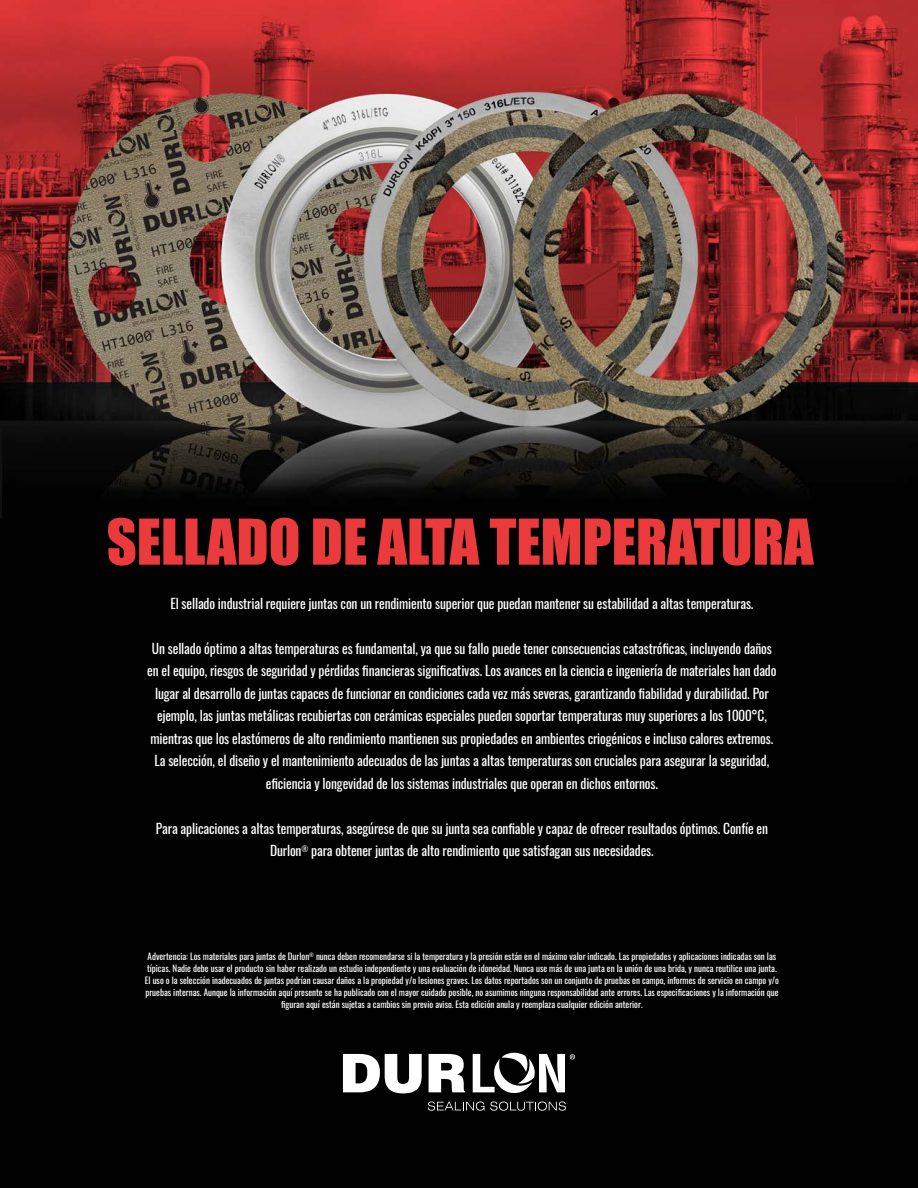
<style>
.page{position:relative;width:918px;height:1188px;background:#fff}
.page>*{position:absolute;margin:0;border:0;box-sizing:border-box;transform-origin:0 0}
.t1{font:58.35px "Impact";color:#ea3a3c}
.t2{font:13.5px/22.5px "Oswald";letter-spacing:-.01em;color:#fff;text-align:center}
.t3{font:9px/12px "Oswald";color:#fff;text-align:center}
</style>
<div class="page">
<div style="left:0;top:449px;width:918px;height:739px;background:#020202"></div>
<img style="left:0;top:0;width:918px;height:517px">
<svg style="left:343px;top:1054px;width:122px;height:39px"></svg>
<svg style="left:428px;top:1102px;width:56px;height:9px"></svg>
<svg style="left:490px;top:1102px;width:76px;height:9px"></svg>
<svg style="left:473px;top:1053px;width:102px;height:40px"></svg>
<p class="t1" style="left:107px;top:497px;width:708px">SELLADO DE ALTA TEMPERATURA</p>
<p class="t2" style="left:170px;top:592px;width:585px">El sellado industrial requiere juntas con un rendimiento superior que puedan mantener su estabilidad a altas temperaturas.</p>
<p class="t2" style="left:147px;top:637px;width:631px">Un sellado óptimo a altas temperaturas es fundamental, ya que su fallo puede tener consecuencias catastróficas, incluyendo daños en el equipo, riesgos de seguridad y pérdidas financieras significativas. Los avances en la ciencia e ingeniería de materiales han dado lugar al desarrollo de juntas capaces de funcionar en condiciones cada vez más severas, garantizando fiabilidad y durabilidad. Por ejemplo, las juntas metálicas recubiertas con cerámicas especiales pueden soportar temperaturas muy superiores a los 1000°C, mientras que los elastómeros de alto rendimiento mantienen sus propiedades en ambientes criogénicos e incluso calores extremos.<br>La selección, el diseño y el mantenimiento adecuados de las juntas a altas temperaturas son cruciales para asegurar la seguridad, eficiencia y longevidad de los sistemas industriales que operan en dichos entornos.</p>
<p class="t2" style="left:156px;top:817px;width:614px">Para aplicaciones a altas temperaturas, asegúrese de que su junta sea confiable y capaz de ofrecer resultados óptimos. Confíe en<br>Durlon<sup>®</sup> para obtener juntas de alto rendimiento que satisfagan sus necesidades.</p>
<p class="t3" style="left:145px;top:951px;width:636px">Advertencia: Los materiales para juntas de Durlon<sup>®</sup> nunca deben recomendarse si la temperatura y la presión están en el máximo valor indicado. Las propiedades y aplicaciones indicadas son las típicas. Nadie debe usar el producto sin haber realizado un estudio independiente y una evaluación de idoneidad. Nunca use más de una junta en la unión de una brida, y nunca reutilice una junta.<br>El uso o la selección inadecuados de juntas podrían causar daños a la propiedad y/o lesiones graves. Los datos reportados son un conjunto de pruebas en campo, informes de servicio en campo y/o pruebas internas. Aunque la información aquí presente se ha publicado con el mayor cuidado posible, no asumimos ninguna responsabilidad ante errores. Las especificaciones y la información que figuran aquí están sujetas a cambios sin previo aviso. Esta edición anula y reemplaza cualquier edición anterior.</p>
</div>
